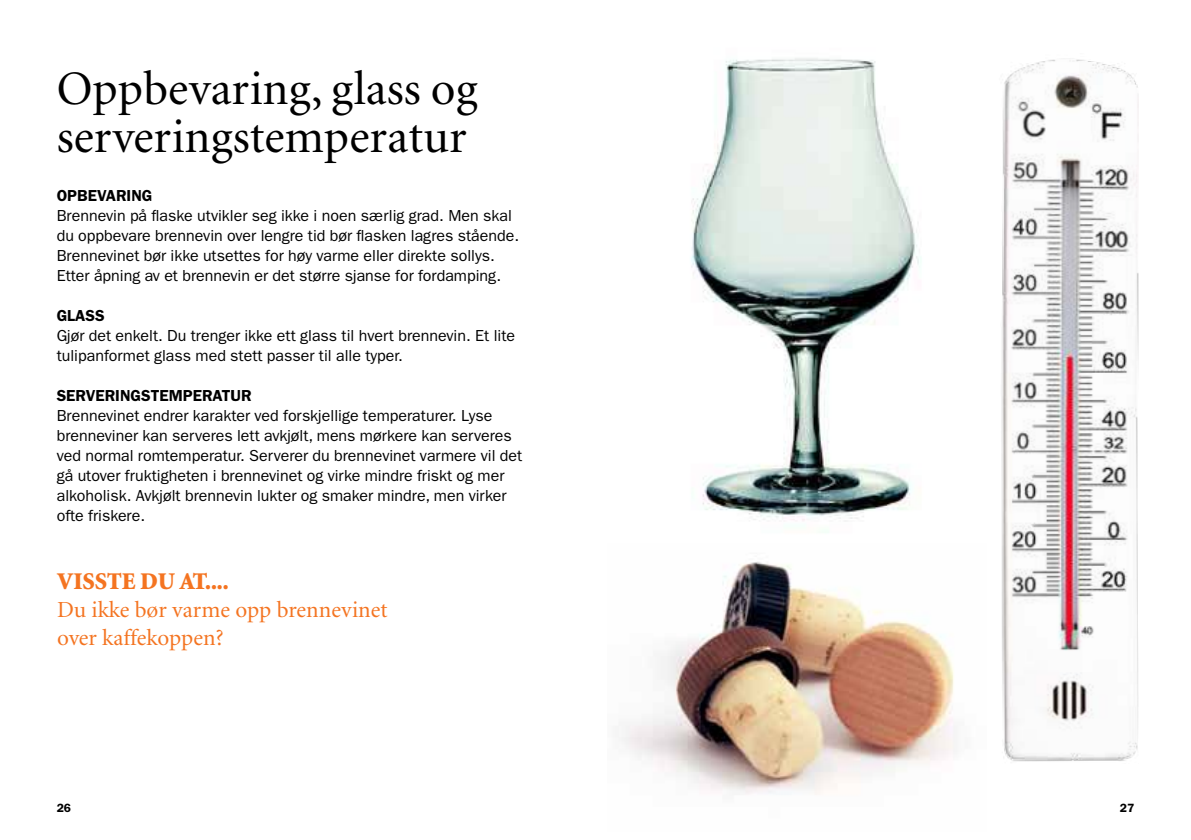
<style>
.page{position:relative;width:1191px;height:840px;background:#fff}
.page>*{position:absolute;margin:0;border:0;box-sizing:border-box;transform-origin:0 0}
.t1{font:48px/48px "Minion LT";color:#000}
.t2{font:900 24px "Minion LT";color:#f47421}
.t3{font:23px/28px "Minion LT";color:#f47421}
.t4{font:16px/20px "Franklin Gothic LT";color:#000}
.t5{font:600 16px "Franklin Gothic LT";color:#000}
.t6{font:600 12px "Franklin Gothic LT";color:#000}
</style>
<div class="page">
<img style="left:1001px;top:59px;width:137px;height:703px">
<img style="left:621px;top:562px;width:334px;height:233px">
<img style="left:691px;top:58px;width:230px;height:475px">
<h1 class="t1" style="left:57px;top:66px;width:422px">Oppbevaring, glass og serveringstemperatur</h1>
<p class="t5" style="left:57px;top:186px;width:97px">OPBEVARING</p>
<p class="t4" style="left:57px;top:206px;width:464px">Brennevin på flaske utvikler seg ikke i noen særlig grad. Men skal du oppbevare brennevin over lengre tid bør flasken lagres stående.<br>Brennevinet bør ikke utsettes for høy varme eller direkte sollys.<br>Etter åpning av et brennevin er det større sjanse for fordamping.</p>
<p class="t5" style="left:57px;top:306px;width:50px">GLASS</p>
<p class="t4" style="left:57px;top:326px;width:460px">Gjør det enkelt. Du trenger ikke ett glass til hvert brennevin. Et lite tulipanformet glass med stett passer til alle typer.</p>
<p class="t5" style="left:57px;top:386px;width:191px">SERVERINGSTEMPERATUR</p>
<p class="t4" style="left:57px;top:406px;width:467px">Brennevinet endrer karakter ved forskjellige temperaturer. Lyse brenneviner kan serveres lett avkjølt, mens mørkere kan serveres ved normal romtemperatur. Serverer du brennevinet varmere vil det gå utover fruktigheten i brennevinet og virke mindre friskt og mer alkoholisk. Avkjølt brennevin lukter og smaker mindre, men virker ofte friskere.</p>
<h2 class="t2" style="left:57px;top:568px;width:173px">VISSTE DU AT....</h2>
<h3 class="t3" style="left:57px;top:596px;width:332px">Du ikke bør varme opp brennevinet over kaffekoppen?</h3>
<p class="t6" style="left:57px;top:800px;width:16px">26</p>
<p class="t6" style="left:1119px;top:800px;width:16px">27</p>
</div>
